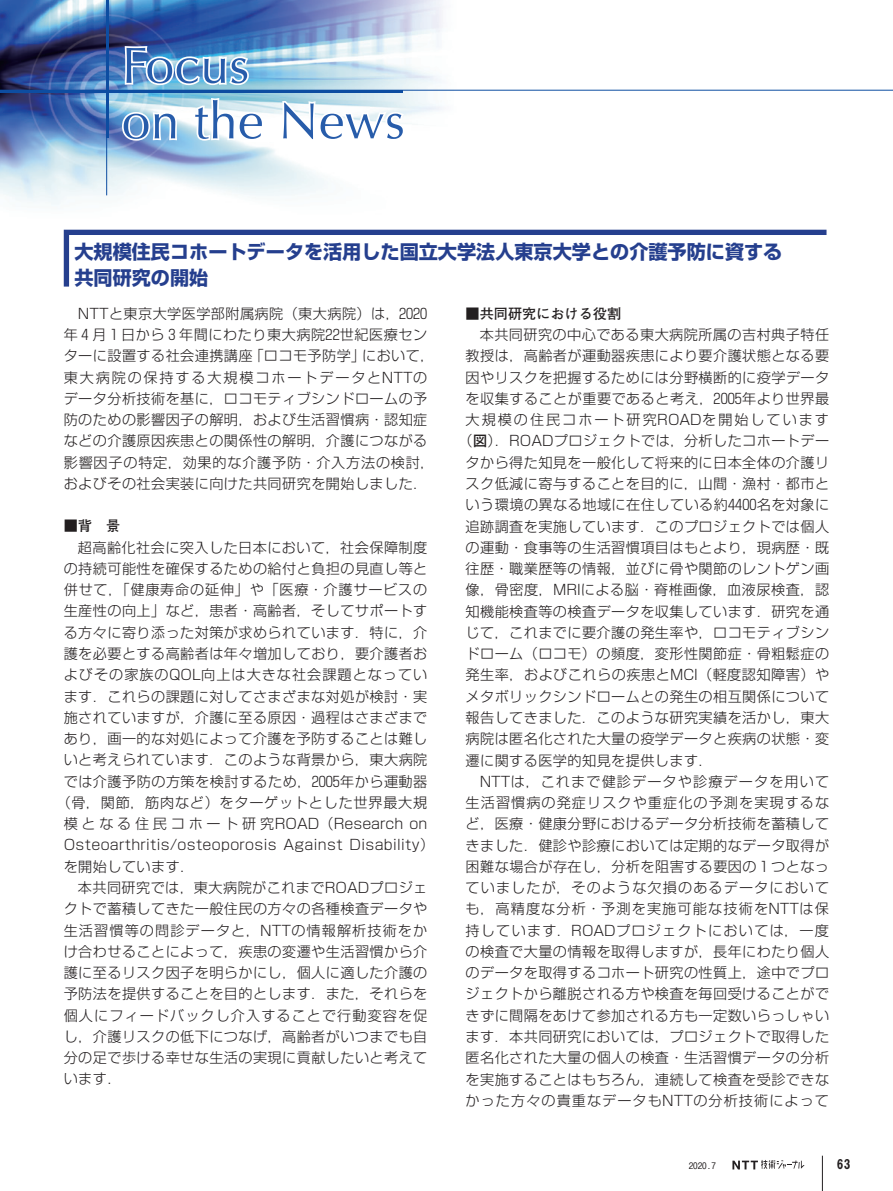
<style>
.page{position:relative;width:893px;height:1191px;background:#fff}
.page>*{position:absolute;margin:0;border:0;box-sizing:border-box;transform-origin:0 0}
.t1{font:700 19.2px/25.5px "Shin Go Pr 6";color:#253f8e}
.t2{font:300 14.1px/21.3px "Shin Go Pr 6";letter-spacing:.03em;color:#231f20;text-align:center}
.t3{font:300 14.1px "Shin Go Pr 6";letter-spacing:.075em;color:#231f20}
.t4{font:300 14.1px "Shin Go Pr 6";letter-spacing:.055em;color:#231f20}
.t5{font:300 14.1px "Shin Go Pr 6";letter-spacing:.08em;color:#231f20}
.t6{font:300 14.1px "Shin Go Pr 6";letter-spacing:.07em;color:#231f20}
.t7{font:300 14.1px "Shin Go Pr 6";letter-spacing:.085em;color:#231f20}
.t8{font:300 14.1px "Shin Go Pr 6";letter-spacing:.14em;color:#231f20}
.t9{font:700 14.1px "Futo Go B101 Pr 6";color:#231f20}
.t10{font:13.5px "Midashi Go Pr 6 MB31";color:#231f20}
.t11{font:500 9px "Gothic BBB Pr 6";color:#231f20}
.s1{font-weight:500}
</style>
<div class="page">
<svg style="left:732px;top:1160px;width:73px;height:9px"></svg>
<hr style="left:822px;top:1155px;width:1px;height:36px;background:#231f20">
<img style="left:0;top:0;width:459px;height:205px">
<hr style="left:0;top:90px;width:893px;height:1px;background:#0d4da1">
<hr style="left:0;top:90px;width:403px;height:2px;background:#0d4da1">
<hr style="left:107px;top:0;width:2px;height:138px;background:#0d4da1">
<hr style="left:106px;top:0;width:1px;height:195px;background:#0d4da1">
<svg style="left:123px;top:44px;width:129px;height:44px;background:#709fce"></svg>
<svg style="left:120px;top:109px;width:60px;height:34px"></svg>
<svg style="left:192px;top:96px;width:74px;height:47px"></svg>
<svg style="left:280px;top:99px;width:127px;height:44px"></svg>
<svg style="left:63px;top:229px;width:764px;height:58px"></svg>
<h1 class="t1" style="left:74px;top:239px;width:709px">大規模住民コホートデータを活用した国立大学法人東京大学との介護予防に資する共同研究の開始</h1>
<p class="t2" style="left:64px;top:301px;width:372px">NTTと東京大学医学部附属病院（東大病院）は，2020<br>年 4 月 1 日から 3 年間にわたり東大病院22世紀医療センターに設置する社会連携講座「ロコモ予防学」において，東大病院の保持する大規模コホートデータとNTTのデータ分析技術を基に，ロコモティブシンドロームの予防のための影響因子の解明，および生活習慣病・認知症などの介護原因疾患との関係性の解明，介護につながる影響因子の特定，効果的な介護予防・介入方法の検討，およびその社会実装に向けた共同研究を開始しました．</p>
<p class="t9" style="left:64px;top:515px;width:58px">■背　景</p>
<p class="t2" style="left:78px;top:535px;width:351px">超高齢化社会に突入した日本において，社会保障制度</p>
<p class="t2" style="left:64px;top:556px;width:365px">の持続可能性を確保するための給付と負担の見直し等と</p>
<p class="t4" style="left:64px;top:578px;width:365px">併せて，「健康寿命の延伸」や「医療・介護サービスの</p>
<p class="t2" style="left:64px;top:599px;width:365px">生産性の向上」など，患者・高齢者，そしてサポートす</p>
<p class="t2" style="left:64px;top:620px;width:365px">る方々に寄り添った対策が求められています．特に，介</p>
<p class="t2" style="left:64px;top:642px;width:365px">護を必要とする高齢者は年々増加しており，要介護者お</p>
<p class="t6" style="left:64px;top:663px;width:365px">よびその家族のQOL向上は大きな社会課題となってい</p>
<p class="t2" style="left:64px;top:684px;width:365px">ます．これらの課題に対してさまざまな対処が検討・実</p>
<p class="t2" style="left:64px;top:705px;width:365px">施されていますが，介護に至る原因・過程はさまざまで</p>
<p class="t2" style="left:64px;top:727px;width:365px">あり，画一的な対処によって介護を予防することは難し</p>
<p class="t2" style="left:64px;top:748px;width:365px">いと考えられています．このような背景から，東大病院</p>
<p class="t2" style="left:64px;top:769px;width:365px">では介護予防の方策を検討するため，2005年から運動器</p>
<p class="t4" style="left:57px;top:791px;width:372px">（骨，関節，筋肉など）をターゲットとした世界最大規</p>
<p class="t2" style="left:64px;top:812px;width:365px">模となる住民コホート研究ROAD（Research on</p>
<p class="t2" style="left:64px;top:833px;width:372px">Osteoarthritis/osteoporosis Against Disability）</p>
<p class="t2" style="left:64px;top:854px;width:132px">を開始しています．</p>
<p class="t2" style="left:78px;top:875px;width:351px">本共同研究では，東大病院がこれまでROADプロジェ</p>
<p class="t2" style="left:64px;top:897px;width:365px">クトで蓄積してきた一般住民の方々の各種検査データや</p>
<p class="t3" style="left:64px;top:918px;width:365px">生活習慣等の問診データと，NTTの情報解析技術をか</p>
<p class="t2" style="left:64px;top:939px;width:365px">け合わせることによって，疾患の変遷や生活習慣から介</p>
<p class="t2" style="left:64px;top:960px;width:365px">護に至るリスク因子を明らかにし，個人に適した介護の</p>
<p class="t2" style="left:64px;top:982px;width:365px">予防法を提供することを目的とします．また，それらを</p>
<p class="t3" style="left:64px;top:1003px;width:365px">個人にフィードバックし介入することで行動変容を促</p>
<p class="t2" style="left:64px;top:1024px;width:365px">し，介護リスクの低下につなげ，高齢者がいつまでも自</p>
<p class="t2" style="left:64px;top:1046px;width:365px">分の足で歩ける幸せな生活の実現に貢献したいと考えて</p>
<p class="t2" style="left:64px;top:1067px;width:59px">います．</p>
<p class="t9" style="left:466px;top:302px;width:157px">■共同研究における役割</p>
<p class="t2" style="left:480px;top:323px;width:351px">本共同研究の中心である東大病院所属の吉村典子特任</p>
<p class="t2" style="left:466px;top:344px;width:365px">教授は，高齢者が運動器疾患により要介護状態となる要</p>
<p class="t2" style="left:466px;top:365px;width:365px">因やリスクを把握するためには分野横断的に疫学データ</p>
<p class="t2" style="left:466px;top:386px;width:365px">を収集することが重要であると考え，2005年より世界最</p>
<p class="t8" style="left:466px;top:408px;width:365px">大規模の住民コホート研究ROADを開始しています</p>
<p class="t2" style="left:459px;top:429px;width:372px">（<span class="s1">図</span>）．ROADプロジェクトでは，分析したコホートデー</p>
<p class="t2" style="left:466px;top:450px;width:365px">タから得た知見を一般化して将来的に日本全体の介護リ</p>
<p class="t2" style="left:466px;top:472px;width:365px">スク低減に寄与することを目的に，山間・漁村・都市と</p>
<p class="t2" style="left:466px;top:493px;width:365px">いう環境の異なる地域に在住している約4400名を対象に</p>
<p class="t2" style="left:466px;top:514px;width:365px">追跡調査を実施しています．このプロジェクトでは個人</p>
<p class="t2" style="left:466px;top:535px;width:365px">の運動・食事等の生活習慣項目はもとより，現病歴・既</p>
<p class="t2" style="left:466px;top:557px;width:365px">往歴・職業歴等の情報，並びに骨や関節のレントゲン画</p>
<p class="t2" style="left:466px;top:578px;width:365px">像，骨密度，MRIによる脳・脊椎画像，血液尿検査，認</p>
<p class="t2" style="left:466px;top:599px;width:365px">知機能検査等の検査データを収集しています．研究を通</p>
<p class="t2" style="left:466px;top:620px;width:365px">じて，これまでに要介護の発生率や，ロコモティブシン</p>
<p class="t2" style="left:466px;top:642px;width:365px">ドローム（ロコモ）の頻度，変形性関節症・骨粗鬆症の</p>
<p class="t2" style="left:466px;top:663px;width:365px">発生率，およびこれらの疾患とMCI（軽度認知障害）や</p>
<p class="t2" style="left:466px;top:684px;width:365px">メタボリックシンドロームとの発生の相互関係について</p>
<p class="t2" style="left:466px;top:705px;width:365px">報告してきました．このような研究実績を活かし，東大</p>
<p class="t2" style="left:466px;top:727px;width:365px">病院は匿名化された大量の疫学データと疾病の状態・変</p>
<p class="t2" style="left:466px;top:748px;width:249px">遷に関する医学的知見を提供します．</p>
<p class="t5" style="left:480px;top:770px;width:351px">NTTは，これまで健診データや診療データを用いて</p>
<p class="t3" style="left:466px;top:791px;width:365px">生活習慣病の発症リスクや重症化の予測を実現するな</p>
<p class="t2" style="left:466px;top:812px;width:365px">ど，医療・健康分野におけるデータ分析技術を蓄積して</p>
<p class="t2" style="left:466px;top:833px;width:365px">きました．健診や診療においては定期的なデータ取得が</p>
<p class="t2" style="left:466px;top:854px;width:365px">困難な場合が存在し，分析を阻害する要因の 1 つとなっ</p>
<p class="t3" style="left:466px;top:876px;width:365px">ていましたが，そのような欠損のあるデータにおいて</p>
<p class="t5" style="left:466px;top:897px;width:365px">も，高精度な分析・予測を実施可能な技術をNTTは保</p>
<p class="t7" style="left:466px;top:918px;width:365px">持しています．ROADプロジェクトにおいては，一度</p>
<p class="t2" style="left:466px;top:939px;width:365px">の検査で大量の情報を取得しますが，長年にわたり個人</p>
<p class="t2" style="left:466px;top:961px;width:365px">のデータを取得するコホート研究の性質上，途中でプロ</p>
<p class="t2" style="left:466px;top:982px;width:365px">ジェクトから離脱される方や検査を毎回受けることがで</p>
<p class="t2" style="left:466px;top:1003px;width:365px">きずに間隔をあけて参加される方も一定数いらっしゃい</p>
<p class="t2" style="left:466px;top:1024px;width:365px">ます．本共同研究においては，プロジェクトで取得した</p>
<p class="t2" style="left:466px;top:1046px;width:365px">匿名化された大量の個人の検査・生活習慣データの分析</p>
<p class="t2" style="left:466px;top:1067px;width:365px">を実施することはもちろん，連続して検査を受診できな</p>
<p class="t3" style="left:466px;top:1088px;width:365px">かった方々の貴重なデータもNTTの分析技術によって</p>
<p class="t11" style="left:689px;top:1158px;width:29px">2020.7</p>
<p class="t10" style="left:837px;top:1153px;width:15px">63</p>
</div>
